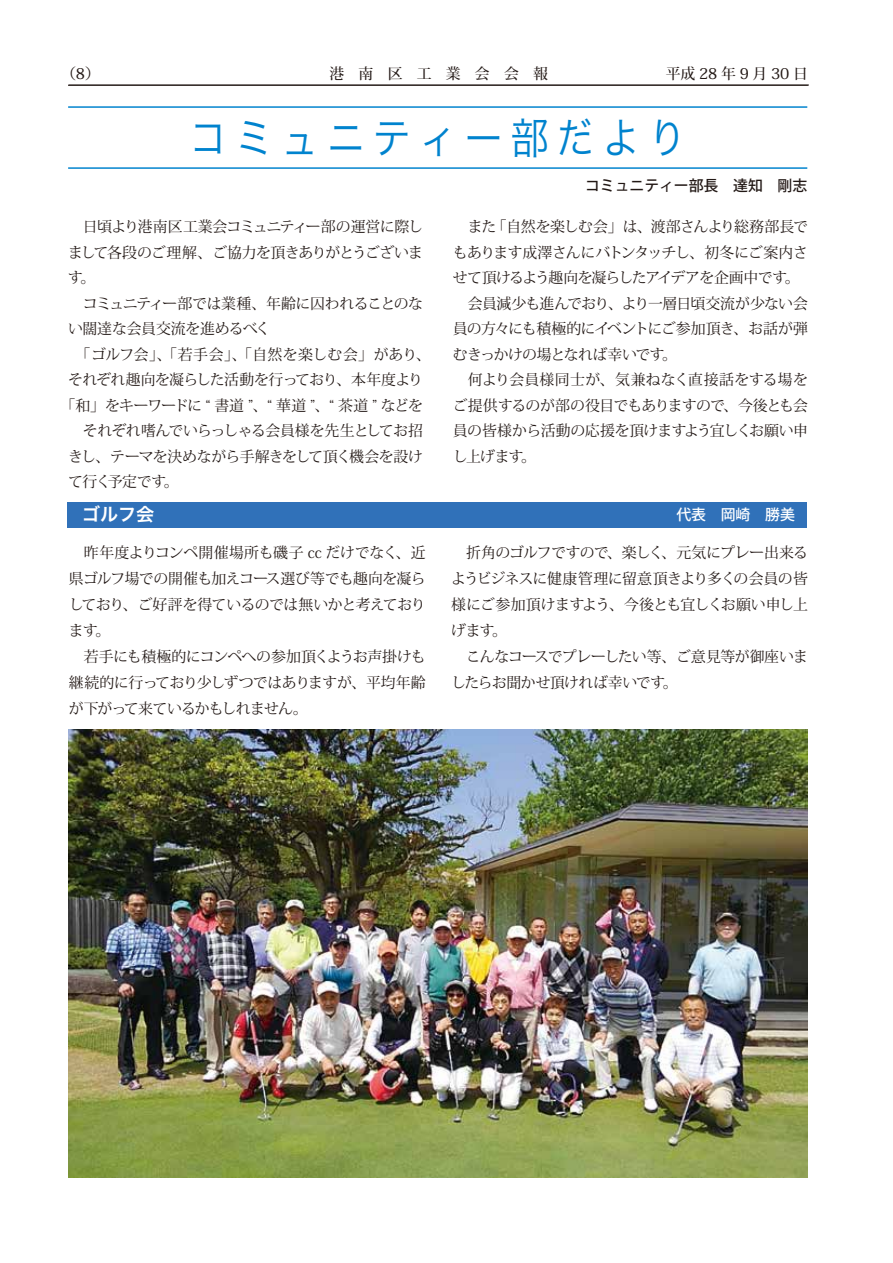
<style>
.page{position:relative;width:893px;height:1263px;background:#fff}
.page>*{position:absolute;margin:0;border:0;box-sizing:border-box;transform-origin:0 0}
.t1{font:42.45px "Hira Kaku Pro W3";letter-spacing:.2em;color:#0083ce;scale:.9 1}
.t2{font:18px "Hira Kaku Pro W6";color:#fff}
.t3{font:14.85px/26.1px "Koz Min Pro";letter-spacing:-.035em;color:#221815;text-align:justify}
.t4{font:14.85px "Koz Min Pro";letter-spacing:-.065em;color:#221815}
.t5{font:14.85px "Koz Min Pro";color:#221815}
.t6{font:14.85px "Koz Min Pro";letter-spacing:.005em;color:#221815}
.t7{font:500 14.85px "Koz Go Pro";letter-spacing:-.005em;color:#221815}
.t8{font:500 14.85px "Koz Min Pro";letter-spacing:.245em;color:#221815}
.t9{font:500 14.85px "Koz Min Pro";letter-spacing:.955em;color:#221815}
.t10{font:500 14.85px "Koz Go Pro";color:#fff}
</style>
<div class="page">
<hr style="left:69px;top:85px;width:740px;height:1px;background:#221815">
<hr style="left:68px;top:85px;width:740px;height:1px;background:#221815">
<hr style="left:68px;top:106px;width:739px;height:2px;background:#0083ce">
<hr style="left:68px;top:167px;width:739px;height:2px;background:#0083ce">
<div style="left:67px;top:502px;width:740px;height:25px;background:#3071b9"></div>
<img style="left:68px;top:729px;width:739px;height:449px">
<p class="t8" style="left:61px;top:63px;width:40px">（8）</p>
<p class="t9" style="left:330px;top:63px;width:220px">港南区工業会会報</p>
<p class="t8" style="left:666px;top:63px;width:144px">平成28年9月30日</p>
<h1 class="t1" style="left:189px;top:100px;width:554px">コミュニティー部だより</h1>
<p class="t7" style="left:585px;top:176px;width:224px">コミュニティー部長　達知　剛志</p>
<p class="t3" style="left:68px;top:213px;width:357px;line-height:25.5px;text-indent:15px">日頃より港南区工業会コミュニティー部の運営に際しまして各段のご理解、ご協力を頂きありがとうございます。</p>
<p class="t3" style="left:83px;top:290px;width:342px">コミュニティー部では業種、年齢に囚われることのな</p>
<p class="t3" style="left:68px;top:315px;width:204px">い闊達な会員交流を進めるべく</p>
<p class="t5" style="left:75px;top:344px;width:357px">「ゴルフ会」、「若手会」、「自然を楽しむ会」があり、</p>
<p class="t3" style="left:68px;top:366px;width:357px">それぞれ趣向を凝らした活動を行っており、本年度より</p>
<p class="t4" style="left:61px;top:395px;width:364px">「和」をキーワードに “ 書道 ”、“ 華道 ”、“ 茶道 ” などを</p>
<p class="t3" style="left:83px;top:417px;width:342px">それぞれ嗜んでいらっしゃる会員様を先生としてお招</p>
<p class="t3" style="left:68px;top:443px;width:357px">きし、テーマを決めながら手解きをして頂く機会を設け</p>
<p class="t3" style="left:68px;top:468px;width:112px">て行く予定です。</p>
<p class="t3" style="left:468px;top:213px;width:342px">また「自然を楽しむ会」は、渡部さんより総務部長で</p>
<p class="t3" style="left:453px;top:239px;width:357px">もあります成澤さんにバトンタッチし、初冬にご案内さ</p>
<p class="t3" style="left:453px;top:264px;width:348px">せて頂けるよう趣向を凝らしたアイデアを企画中です。</p>
<p class="t3" style="left:468px;top:290px;width:342px">会員減少も進んでおり、より一層日頃交流が少ない会</p>
<p class="t3" style="left:453px;top:315px;width:357px">員の方々にも積極的にイベントにご参加頂き、お話が弾</p>
<p class="t3" style="left:453px;top:341px;width:226px">むきっかけの場となれば幸いです。</p>
<p class="t6" style="left:468px;top:369px;width:342px">何より会員様同士が、気兼ねなく直接話をする場を</p>
<p class="t3" style="left:453px;top:392px;width:357px">ご提供するのが部の役目でもありますので、今後とも会</p>
<p class="t3" style="left:453px;top:417px;width:357px">員の皆様から活動の応援を頂けますよう宜しくお願い申</p>
<p class="t3" style="left:453px;top:443px;width:85px">し上げます。</p>
<p class="t2" style="left:82px;top:498px;width:74px">ゴルフ会</p>
<p class="t10" style="left:676px;top:505px;width:120px">代表　岡崎　勝美</p>
<p class="t3" style="left:69px;top:539px;width:358px;text-indent:15px">昨年度よりコンペ開催場所も磯子 cc だけでなく、近県ゴルフ場での開催も加えコース選び等でも趣向を凝らしており、ご好評を得ているのでは無いかと考えております。</p>
<p class="t3" style="left:69px;top:643px;width:358px;text-indent:15px">若手にも積極的にコンペへの参加頂くようお声掛けも継続的に行っており少しずつではありますが、平均年齢が下がって来ているかもしれません。</p>
<p class="t3" style="left:451px;top:539px;width:358px;text-indent:15px">折角のゴルフですので、楽しく、元気にプレー出来るようビジネスに健康管理に留意頂きより多くの会員の皆様にご参加頂けますよう、今後とも宜しくお願い申し上げます。</p>
<p class="t3" style="left:451px;top:643px;width:358px;text-indent:15px">こんなコースでプレーしたい等、ご意見等が御座いましたらお聞かせ頂ければ幸いです。</p>
</div>
